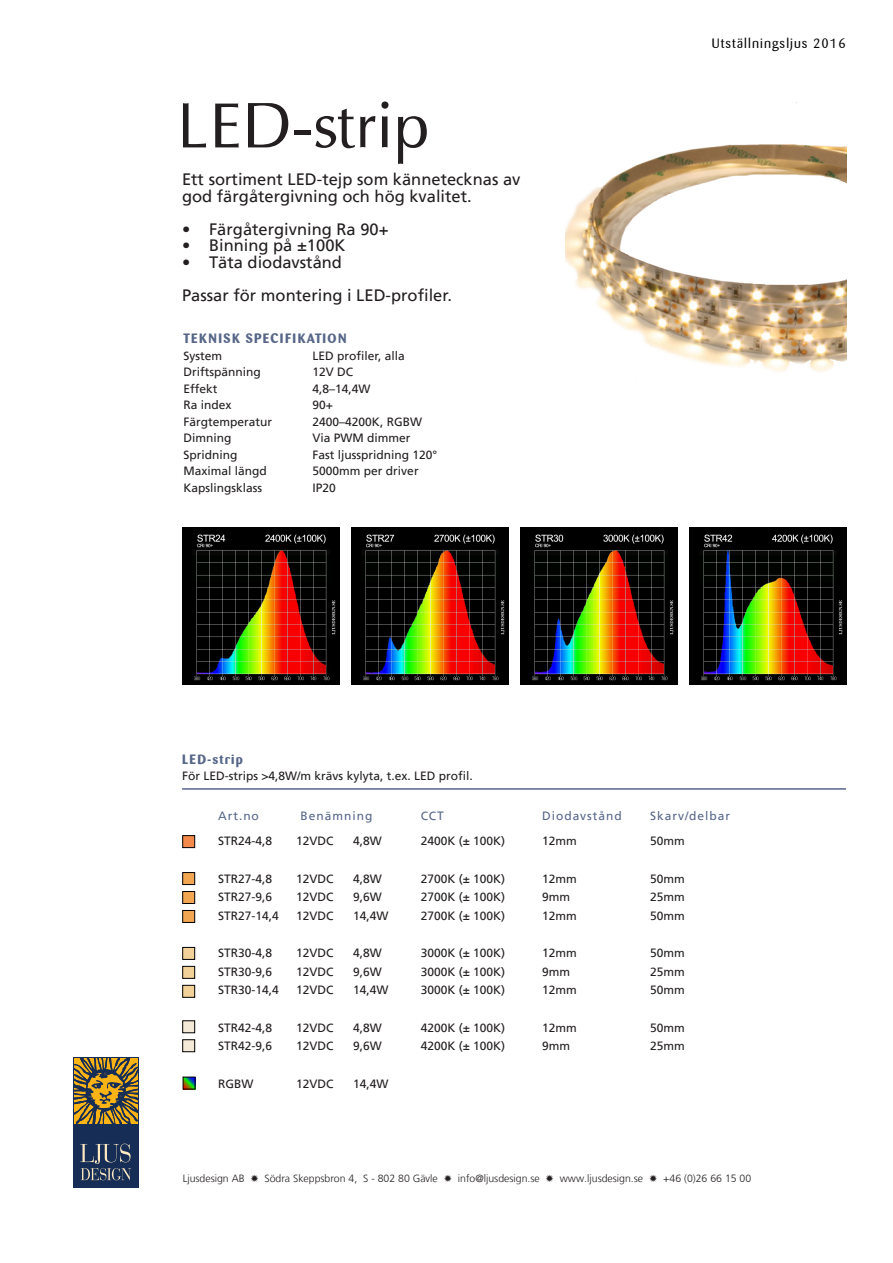
<style>
.page{position:relative;width:893px;height:1263px;background:#fff}
.page>*{position:absolute;margin:0;border:0;box-sizing:border-box;transform-origin:0 0}
.t1{font:64.5px "Optima";color:#231f20}
.t2{font:16.5px/16.5px "Frutiger LT";color:#231f20}
.t3{font:13.5px "Barmeno";letter-spacing:.08em;color:#000}
.Röd_Versal{font:700 13.5px "Barmeno";letter-spacing:.1em;color:#576789}
.Röd_Versal-2{font:700 13.5px "Barmeno";letter-spacing:.08em;color:#576789}
.punktlista{font:12px "Frutiger LT";color:#231f20}
.Röd_Versal-3{font:12px "Frutiger LT";color:#231f20}
.Röd_Versal-4{font:12px "Frutiger LT";letter-spacing:.08em;color:#576789}
.t4{font:300 10.5px "Frutiger LT";color:#231f20}
</style>
<div class="page">
<div style="left:73px;top:1057px;width:65px;height:130px;background:#162d55"></div>
<svg style="left:80px;top:1143px;width:51px;height:37px"></svg>
<svg style="left:74px;top:1058px;width:64px;height:65px"></svg>
<img style="left:566px;top:102px;width:281px;height:270px">
<div style="left:182px;top:835px;width:13px;height:13px;background:#f38a4b;border:1px solid #000"></div>
<div style="left:182px;top:910px;width:13px;height:13px;background:#f3a652;border:1px solid #000"></div>
<hr style="left:182px;top:788px;width:664px;height:2px;background:#576789">
<div style="left:182px;top:872px;width:13px;height:13px;background:#f3a652;border:1px solid #000"></div>
<div style="left:182px;top:891px;width:13px;height:13px;background:#f3a652;border:1px solid #000"></div>
<div style="left:182px;top:947px;width:13px;height:13px;background:#f3d299;border:1px solid #000"></div>
<div style="left:182px;top:966px;width:13px;height:13px;background:#f3d299;border:1px solid #000"></div>
<div style="left:182px;top:985px;width:13px;height:13px;background:#f3d299;border:1px solid #000"></div>
<div style="left:182px;top:1020px;width:13px;height:13px;background:#f4e8d7;border:1px solid #000"></div>
<div style="left:182px;top:1039px;width:13px;height:13px;background:#f4e8d7;border:1px solid #000"></div>
<img style="left:183px;top:527px;width:157px;height:157px">
<img style="left:352px;top:527px;width:157px;height:157px">
<img style="left:521px;top:527px;width:157px;height:157px">
<img style="left:690px;top:527px;width:157px;height:157px">
<svg style="left:185px;top:1079px;width:8px;height:8px"></svg>
<h1 class="t1" style="left:177px;top:86px;width:254px">LED-strip</h1>
<p class="t2" style="left:182px;top:172px;width:340px">Ett sortiment LED-tejp som kännetecknas av god färgåtergivning och hög kvalitet.</p>
<p class="t2" style="left:182px;top:221px;width:208px">• Färgåtergivning Ra 90+</p>
<p class="t2" style="left:182px;top:238px;width:165px">• Binning på ±100K</p>
<p class="t2" style="left:182px;top:254px;width:161px">• Täta diodavstånd</p>
<p class="t2" style="left:182px;top:287px;width:271px">Passar för montering i LED-profiler.</p>
<p class="Röd_Versal" style="left:184px;top:330px;width:164px">TEKNISK SPECIFIKATION</p>
<p class="Röd_Versal-3" style="left:184px;top:349px;width:40px">System</p>
<p class="Röd_Versal-3" style="left:313px;top:349px;width:94px">LED profiler, alla</p>
<p class="Röd_Versal-3" style="left:184px;top:365px;width:79px">Driftspänning</p>
<p class="Röd_Versal-3" style="left:313px;top:365px;width:42px">12V DC</p>
<p class="Röd_Versal-3" style="left:184px;top:382px;width:35px">Effekt</p>
<p class="Röd_Versal-3" style="left:313px;top:382px;width:60px">4,8–14,4W</p>
<p class="Röd_Versal-3" style="left:184px;top:398px;width:50px">Ra index</p>
<p class="Röd_Versal-3" style="left:313px;top:398px;width:22px">90+</p>
<p class="Röd_Versal-3" style="left:184px;top:415px;width:90px">Färgtemperatur</p>
<p class="Röd_Versal-3" style="left:313px;top:415px;width:111px">2400–4200K, RGBW</p>
<p class="Röd_Versal-3" style="left:184px;top:431px;width:49px">Dimning</p>
<p class="Röd_Versal-3" style="left:313px;top:431px;width:99px">Via PWM dimmer</p>
<p class="Röd_Versal-3" style="left:184px;top:448px;width:55px">Spridning</p>
<p class="Röd_Versal-3" style="left:313px;top:448px;width:126px">Fast ljusspridning 120°</p>
<p class="Röd_Versal-3" style="left:184px;top:464px;width:85px">Maximal längd</p>
<p class="Röd_Versal-3" style="left:313px;top:464px;width:108px">5000mm per driver</p>
<p class="Röd_Versal-3" style="left:184px;top:481px;width:80px">Kapslingsklass</p>
<p class="Röd_Versal-3" style="left:313px;top:481px;width:25px">IP20</p>
<p class="t3" style="left:712px;top:35px;width:135px">Utställningsljus 2016</p>
<p class="Röd_Versal-2" style="left:182px;top:751px;width:62px">LED-strip</p>
<p class="Röd_Versal-3" style="left:182px;top:769px;width:292px">För LED-strips &gt;4,8W/m krävs kylyta, t.ex. LED profil.</p>
<p class="Röd_Versal-4" style="left:218px;top:808px;width:42px">Art.no</p>
<p class="Röd_Versal-4" style="left:301px;top:808px;width:73px">Benämning</p>
<p class="Röd_Versal-4" style="left:421px;top:808px;width:25px">CCT</p>
<p class="Röd_Versal-4" style="left:542px;top:808px;width:81px">Diodavstånd</p>
<p class="Röd_Versal-4" style="left:650px;top:808px;width:81px">Skarv/delbar</p>
<p class="punktlista" style="left:218px;top:834px;width:56px">STR24-4,8</p>
<p class="punktlista" style="left:296px;top:834px;width:39px">12VDC</p>
<p class="punktlista" style="left:353px;top:834px;width:30px">4,8W</p>
<p class="punktlista" style="left:421px;top:834px;width:86px">2400K (± 100K)</p>
<p class="punktlista" style="left:542px;top:834px;width:36px">12mm</p>
<p class="punktlista" style="left:650px;top:834px;width:36px">50mm</p>
<p class="punktlista" style="left:218px;top:871px;width:56px">STR27-4,8</p>
<p class="punktlista" style="left:296px;top:871px;width:39px">12VDC</p>
<p class="punktlista" style="left:353px;top:871px;width:30px">4,8W</p>
<p class="punktlista" style="left:421px;top:871px;width:86px">2700K (± 100K)</p>
<p class="punktlista" style="left:542px;top:871px;width:36px">12mm</p>
<p class="punktlista" style="left:650px;top:871px;width:36px">50mm</p>
<p class="punktlista" style="left:218px;top:890px;width:56px">STR27-9,6</p>
<p class="punktlista" style="left:296px;top:890px;width:39px">12VDC</p>
<p class="punktlista" style="left:353px;top:890px;width:30px">9,6W</p>
<p class="punktlista" style="left:421px;top:890px;width:86px">2700K (± 100K)</p>
<p class="punktlista" style="left:542px;top:890px;width:30px">9mm</p>
<p class="punktlista" style="left:650px;top:890px;width:36px">25mm</p>
<p class="punktlista" style="left:218px;top:909px;width:62px">STR27-14,4</p>
<p class="punktlista" style="left:296px;top:909px;width:39px">12VDC</p>
<p class="punktlista" style="left:353px;top:909px;width:37px">14,4W</p>
<p class="punktlista" style="left:421px;top:909px;width:86px">2700K (± 100K)</p>
<p class="punktlista" style="left:542px;top:909px;width:36px">12mm</p>
<p class="punktlista" style="left:650px;top:909px;width:36px">50mm</p>
<p class="punktlista" style="left:218px;top:946px;width:56px">STR30-4,8</p>
<p class="punktlista" style="left:296px;top:946px;width:39px">12VDC</p>
<p class="punktlista" style="left:353px;top:946px;width:30px">4,8W</p>
<p class="punktlista" style="left:421px;top:946px;width:86px">3000K (± 100K)</p>
<p class="punktlista" style="left:542px;top:946px;width:36px">12mm</p>
<p class="punktlista" style="left:650px;top:946px;width:36px">50mm</p>
<p class="punktlista" style="left:218px;top:964px;width:56px">STR30-9,6</p>
<p class="punktlista" style="left:296px;top:964px;width:39px">12VDC</p>
<p class="punktlista" style="left:353px;top:964px;width:30px">9,6W</p>
<p class="punktlista" style="left:421px;top:964px;width:86px">3000K (± 100K)</p>
<p class="punktlista" style="left:542px;top:964px;width:30px">9mm</p>
<p class="punktlista" style="left:650px;top:964px;width:36px">25mm</p>
<p class="punktlista" style="left:218px;top:983px;width:62px">STR30-14,4</p>
<p class="punktlista" style="left:296px;top:983px;width:39px">12VDC</p>
<p class="punktlista" style="left:353px;top:983px;width:37px">14,4W</p>
<p class="punktlista" style="left:421px;top:983px;width:86px">3000K (± 100K)</p>
<p class="punktlista" style="left:542px;top:983px;width:36px">12mm</p>
<p class="punktlista" style="left:650px;top:983px;width:36px">50mm</p>
<p class="punktlista" style="left:218px;top:1020px;width:56px">STR42-4,8</p>
<p class="punktlista" style="left:296px;top:1020px;width:39px">12VDC</p>
<p class="punktlista" style="left:353px;top:1020px;width:30px">4,8W</p>
<p class="punktlista" style="left:421px;top:1020px;width:86px">4200K (± 100K)</p>
<p class="punktlista" style="left:542px;top:1020px;width:36px">12mm</p>
<p class="punktlista" style="left:650px;top:1020px;width:36px">50mm</p>
<p class="punktlista" style="left:218px;top:1039px;width:56px">STR42-9,6</p>
<p class="punktlista" style="left:296px;top:1039px;width:39px">12VDC</p>
<p class="punktlista" style="left:353px;top:1039px;width:30px">9,6W</p>
<p class="punktlista" style="left:421px;top:1039px;width:86px">4200K (± 100K)</p>
<p class="punktlista" style="left:542px;top:1039px;width:30px">9mm</p>
<p class="punktlista" style="left:650px;top:1039px;width:36px">25mm</p>
<p class="punktlista" style="left:218px;top:1076px;width:37px">RGBW</p>
<p class="punktlista" style="left:296px;top:1076px;width:39px">12VDC</p>
<p class="punktlista" style="left:353px;top:1076px;width:37px">14,4W</p>
<p class="t4" style="left:183px;top:1172px;width:63px">Ljusdesign AB</p>
<p class="t4" style="left:265px;top:1172px;width:175px">Södra Skeppsbron 4, S - 802 80 Gävle</p>
<p class="t4" style="left:458px;top:1172px;width:83px">info@ljusdesign.se</p>
<p class="t4" style="left:560px;top:1172px;width:85px">www.ljusdesign.se</p>
<p class="t4" style="left:663px;top:1172px;width:90px">+46 (0)26 66 15 00</p>
</div>
